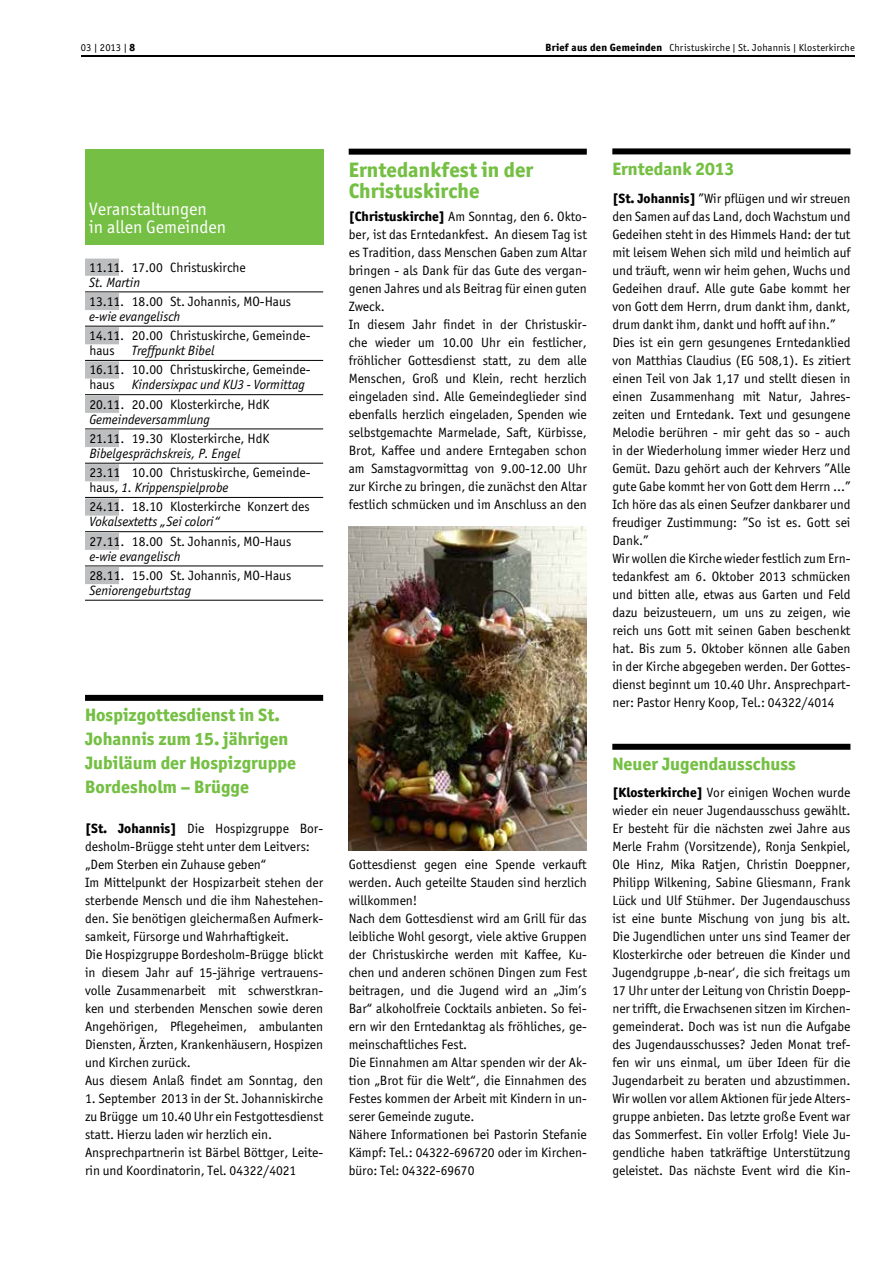
<style>
.page{position:relative;width:893px;height:1263px;background:#fff}
.page>*{position:absolute;margin:0;border:0;box-sizing:border-box;transform-origin:0 0}
.t1{font:800 21px/21px "Officina San ITC";color:#75c044}
.t2{font:800 18px/24px "Officina San ITC";color:#75c044}
.t3{font:18px/18px "Officina San ITC";color:#fff}
.t4{font:13.5px/18px "Officina San ITC";color:#000}
.t5{font:italic 13.5px "Officina San ITC";color:#000}
.t6{font:10.5px "Officina San ITC";letter-spacing:.015em;color:#000}
.t7{font:10.2px "Officina San ITC";letter-spacing:.02em;color:#000}
.s1{font-weight:800}
.s2{font-weight:800;font-size:10.5px}
.s3{font-style:italic}
</style>
<div class="page">
<hr style="left:81px;top:55px;width:774px;height:2px;background:#000">
<div style="left:85px;top:695px;width:238px;height:6px;background:#000"></div>
<div style="left:612px;top:744px;width:238px;height:6px;background:#000"></div>
<div style="left:85px;top:259px;width:34px;height:17px;background:#bcbec0"></div>
<hr style="left:85px;top:292px;width:238px;height:1px;background:#000">
<div style="left:85px;top:293px;width:34px;height:17px;background:#bcbec0"></div>
<hr style="left:85px;top:326px;width:238px;height:1px;background:#000">
<div style="left:85px;top:327px;width:34px;height:17px;background:#bcbec0"></div>
<hr style="left:85px;top:360px;width:238px;height:1px;background:#000">
<div style="left:85px;top:361px;width:34px;height:18px;background:#bcbec0"></div>
<hr style="left:85px;top:394px;width:238px;height:1px;background:#000">
<div style="left:85px;top:396px;width:34px;height:17px;background:#bcbec0"></div>
<hr style="left:85px;top:429px;width:238px;height:1px;background:#000">
<div style="left:85px;top:430px;width:34px;height:17px;background:#bcbec0"></div>
<hr style="left:85px;top:463px;width:238px;height:1px;background:#000">
<div style="left:85px;top:464px;width:34px;height:17px;background:#bcbec0"></div>
<hr style="left:85px;top:497px;width:238px;height:1px;background:#000">
<div style="left:85px;top:498px;width:34px;height:18px;background:#bcbec0"></div>
<hr style="left:85px;top:531px;width:238px;height:1px;background:#000">
<div style="left:85px;top:533px;width:34px;height:17px;background:#bcbec0"></div>
<hr style="left:85px;top:566px;width:238px;height:1px;background:#000">
<div style="left:85px;top:567px;width:34px;height:17px;background:#bcbec0"></div>
<hr style="left:85px;top:600px;width:238px;height:1px;background:#000">
<div style="left:85px;top:149px;width:238px;height:95px;background:#75c044"></div>
<div style="left:612px;top:148px;width:238px;height:6px;background:#000"></div>
<div style="left:349px;top:149px;width:238px;height:6px;background:#000"></div>
<img style="left:349px;top:526px;width:238px;height:324px">
<p class="t6" style="left:81px;top:41px;width:56px">03 | 2013 | <span class="s1">8</span></p>
<p class="t7" style="left:545px;top:41px;width:311px"><span class="s2">Brief aus den Gemeinden</span> Christuskirche | St. Johannis | Klosterkirche</p>
<h2 class="t3" style="left:89px;top:200px;width:138px">Veranstaltungen<br>in allen Gemeinden</h2>
<p class="t4" style="left:89px;top:258px;width:158px">11.11. 17.00 Christuskirche</p>
<p class="t5" style="left:89px;top:274px;width:52px">St. Martin</p>
<p class="t4" style="left:89px;top:292px;width:203px">13.11. 18.00 St. Johannis, MO-Haus</p>
<p class="t5" style="left:89px;top:308px;width:93px">e-wie evangelisch</p>
<p class="t4" style="left:89px;top:328px;width:223px;line-height:15px">14.11. 20.00 Christuskirche, Gemeinde&shy;haus</p>
<p class="t5" style="left:132px;top:343px;width:84px">Treffpunkt Bibel</p>
<p class="t4" style="left:89px;top:362px;width:223px;line-height:15px">16.11. 10.00 Christuskirche, Gemeinde&shy;haus</p>
<p class="t5" style="left:132px;top:377px;width:175px">Kindersixpac und KU3 - Vormittag</p>
<p class="t4" style="left:89px;top:395px;width:182px">20.11. 20.00 Klosterkirche, HdK</p>
<p class="t5" style="left:89px;top:411px;width:122px">Gemeindeversammlung</p>
<p class="t4" style="left:89px;top:429px;width:182px">21.11. 19.30 Klosterkirche, HdK</p>
<p class="t5" style="left:89px;top:445px;width:152px">Bibelgesprächskreis, P. Engel</p>
<p class="t4" style="left:89px;top:465px;width:223px;line-height:15px">23.11 10.00 Christuskirche, Gemeinde&shy;haus, <span class="s3">1. Krippenspielprobe</span></p>
<p class="t4" style="left:89px;top:498px;width:222px">24.11. 18.10 Klosterkirche Konzert des</p>
<p class="t5" style="left:89px;top:514px;width:132px">Vokalsextetts „Sei colori“</p>
<p class="t4" style="left:89px;top:532px;width:203px">27.11. 18.00 St. Johannis, MO-Haus</p>
<p class="t5" style="left:89px;top:548px;width:93px">e-wie evangelisch</p>
<p class="t4" style="left:89px;top:566px;width:203px">28.11. 15.00 St. Johannis, MO-Haus</p>
<p class="t5" style="left:89px;top:582px;width:103px">Seniorengeburtstag</p>
<h1 class="t1" style="left:349px;top:159px;width:186px">Erntedankfest in der<br>Christuskirche</h1>
<p class="t4" style="left:349px;top:207px;width:240px"><span class="s1">[Christuskirche]</span> Am Sonntag, den 6. Okto&shy;ber, ist das Erntedankfest. An diesem Tag ist es Tradition, dass Menschen Gaben zum Altar bringen - als Dank für das Gute des vergan&shy;genen Jahres und als Beitrag für einen guten Zweck.<br>In diesem Jahr findet in der Christuskir&shy;che wieder um 10.00 Uhr ein festlicher, fröhlicher Gottesdienst statt, zu dem alle Menschen, Groß und Klein, recht herzlich eingeladen sind. Alle Gemeindeglieder sind ebenfalls herzlich eingeladen, Spenden wie selbstgemachte Marmelade, Saft, Kürbisse, Brot, Kaffee und andere Erntegaben schon am Samstagvormittag von 9.00-12.00 Uhr zur Kirche zu bringen, die zunächst den Altar festlich schmücken und im Anschluss an den</p>
<h2 class="t2" style="left:85px;top:703px;width:213px">Hospizgottesdienst in St.<br>Johannis zum 15. jährigen<br>Jubiläum der Hospizgruppe<br>Bordesholm – Brügge</h2>
<p class="t4" style="left:85px;top:819px;width:240px"><span class="s1">[St. Johannis]</span> Die Hospizgruppe Bor&shy;desholm-Brügge steht unter dem Leitvers: „Dem Sterben ein Zuhause geben“<br>Im Mittelpunkt der Hospizarbeit stehen der sterbende Mensch und die ihm Nahestehen&shy;den. Sie benötigen gleichermaßen Aufmerk&shy;samkeit, Fürsorge und Wahrhaftigkeit.<br>Die Hospizgruppe Bordesholm-Brügge blickt in diesem Jahr auf 15-jährige vertrauens&shy;volle Zusammenarbeit mit schwerstkran&shy;ken und sterbenden Menschen sowie deren Angehörigen, Pflegeheimen, ambulanten Diensten, Ärzten, Krankenhäusern, Hospizen und Kirchen zurück.<br>Aus diesem Anlaß findet am Sonntag, den</p>
<p class="t4" style="left:85px;top:1089px;width:240px">1. September 2013 in der St. Johanniskirche zu Brügge um 10.40 Uhr ein Festgottesdienst statt. Hierzu laden wir herzlich ein.<br>Ansprechpartnerin ist Bärbel Böttger, Leite&shy;rin und Koordinatorin, Tel. 04322/4021</p>
<p class="t4" style="left:349px;top:855px;width:240px">Gottesdienst gegen eine Spende verkauft werden. Auch geteilte Stauden sind herzlich willkommen!<br>Nach dem Gottesdienst wird am Grill für das leibliche Wohl gesorgt, viele aktive Gruppen der Christuskirche werden mit Kaffee, Ku&shy;chen und anderen schönen Dingen zum Fest beitragen, und die Jugend wird an „Jim’s Bar“ alkoholfreie Cocktails anbieten. So fei&shy;ern wir den Erntedanktag als fröhliches, ge&shy;meinschaftliches Fest.<br>Die Einnahmen am Altar spenden wir der Ak&shy;tion „Brot für die Welt“, die Einnahmen des Festes kommen der Arbeit mit Kindern in un&shy;serer Gemeinde zugute.<br>Nähere Informationen bei Pastorin Stefanie Kämpf: Tel.: 04322-696720 oder im Kirchen&shy;büro: Tel: 04322-69670</p>
<h2 class="t2" style="left:612px;top:157px;width:123px">Erntedank 2013</h2>
<p class="t4" style="left:612px;top:189px;width:240px"><span class="s1">[St. Johannis]</span> ”Wir pflügen und wir streuen den Samen auf das Land, doch Wachstum und Gedeihen steht in des Himmels Hand: der tut mit leisem Wehen sich mild und heimlich auf und träuft, wenn wir heim gehen, Wuchs und Gedeihen drauf. Alle gute Gabe kommt her von Gott dem Herrn, drum dankt ihm, dankt, drum dankt ihm, dankt und hofft auf ihn.” Dies ist ein gern gesungenes Erntedanklied von Matthias Claudius (EG 508,1). Es zitiert einen Teil von Jak 1,17 und stellt diesen in einen Zusammenhang mit Natur, Jahres&shy;zeiten und Erntedank. Text und gesungene Melodie berühren - mir geht das so - auch in der Wiederholung immer wieder Herz und Gemüt. Dazu gehört auch der Kehrvers ”Alle gute Gabe kommt her von Gott dem Herrn ...” Ich höre das als einen Seufzer dankbarer und freudiger Zustimmung: ”So ist es. Gott sei Dank.”<br>Wir wollen die Kirche wieder festlich zum Ern&shy;tedankfest am 6. Oktober 2013 schmücken und bitten alle, etwas aus Garten und Feld dazu beizusteuern, um uns zu zeigen, wie reich uns Gott mit seinen Gaben beschenkt hat. Bis zum 5. Oktober können alle Gaben in der Kirche abgegeben werden. Der Gottes&shy;dienst beginnt um 10.40 Uhr. Ansprechpart&shy;ner: Pastor Henry Koop, Tel.: 04322/4014</p>
<h2 class="t2" style="left:612px;top:752px;width:185px">Neuer Jugendausschuss</h2>
<p class="t4" style="left:612px;top:783px;width:240px;text-align:justify"><span class="s1">[Klosterkirche]</span> Vor einigen Wochen wurde wieder ein neuer Jugendausschuss gewählt.<br>Er besteht für die nächsten zwei Jahre aus Merle Frahm (Vorsitzende), Ronja Senkpiel, Ole Hinz, Mika Ratjen, Christin Doeppner, Philipp Wilkening, Sabine Gliesmann, Frank Lück und Ulf Stühmer. Der Jugendauschuss ist eine bunte Mischung von jung bis alt.<br>Die Jugendlichen unter uns sind Teamer der Klosterkirche oder betreuen die Kinder und Jugendgruppe ‚b-near‘, die sich freitags um 17 Uhr unter der Leitung von Christin Doepp&shy;ner trifft, die Erwachsenen sitzen im Kirchen&shy;gemeinderat. Doch was ist nun die Aufgabe des Jugendausschusses? Jeden Monat tref&shy;fen wir uns einmal, um über Ideen für die Jugendarbeit zu beraten und abzustimmen.<br>Wir wollen vor allem Aktionen für jede Alters&shy;gruppe anbieten. Das letzte große Event war das Sommerfest. Ein voller Erfolg! Viele Ju&shy;gendliche haben tatkräftige Unterstützung geleistet. Das nächste Event wird die Kin-</p>
</div>
